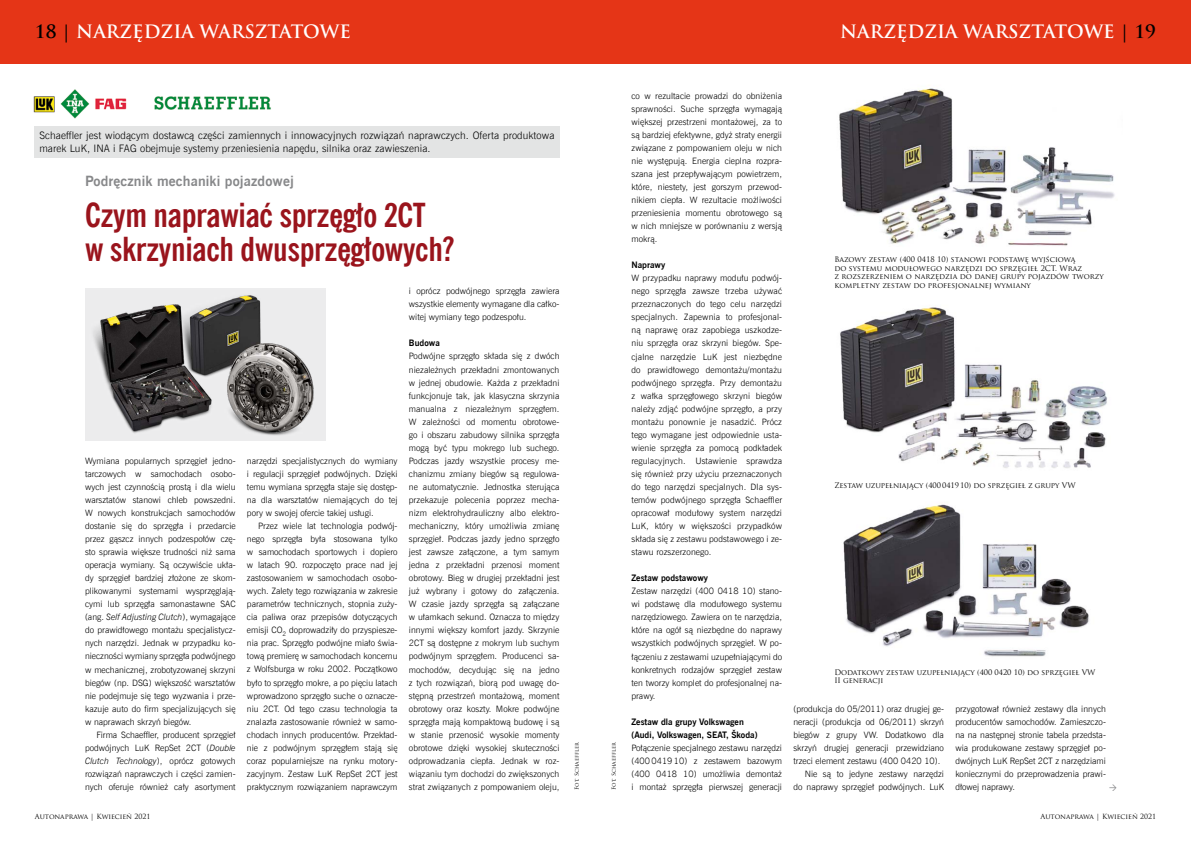
<style>
.page{position:relative;width:1191px;height:842px;background:#fff}
.page>*{position:absolute;margin:0;border:0;box-sizing:border-box;transform-origin:0 0}
.t1{font:700 33px/34px "News Goth Cn EU";letter-spacing:-.01em;color:#9a141c}
.t2{font:700 18px "Trajan Pro";color:#fff}
.t3{font:700 14px "News Goth EU";letter-spacing:.01em;color:#87888a}
.t4{font:700 10.9px "Meta Pro";color:#000}
.t5{font:10.3px/13px "News Goth Lt EU";letter-spacing:.01em;color:#000}
.t6{font:8.8px/13px "News Goth Lt EU";color:#000;text-align:justify}
.t7{font:700 8.8px/13px "News Goth EU";color:#000}
.t8{font:7.7px "Meta Pro";color:#000}
.t9{font:7.5px/8.5px "Trajan Pro";letter-spacing:-.005em;color:#000}
.t10{font:7px "Trajan Pro";color:#000}
.t11{font:5.5px "Trajan Pro";color:#000}
.s1{color:#000}
.s2{font-style:italic}
</style>
<div class="page">
<div style="left:0;top:0;width:595px;height:64px;background:#e53517"></div>
<div style="left:595px;top:0;width:596px;height:64px;background:#e53517"></div>
<img style="left:839px;top:88px;width:276px;height:158px">
<img style="left:840px;top:307px;width:267px;height:161px">
<img style="left:843px;top:504px;width:246px;height:153px">
<div style="left:34px;top:126px;width:525px;height:32px;background:#e3e4e4"></div>
<img style="left:33px;top:89px;width:238px;height:30px">
<img style="left:85px;top:291px;width:241px;height:149px">
<h2 class="t2" style="left:35px;top:20px;width:317px"><span class="s1">18 |</span> NARZĘDZIA WARSZTATOWE</h2>
<h2 class="t2" style="left:840px;top:20px;width:317px">NARZĘDZIA WARSZTATOWE <span class="s1">| 19</span></h2>
<p class="t5" style="left:39px;top:129px;width:516px">Schaeffler jest wiodącym dostawcą części zamiennych i innowacyjnych rozwiązań naprawczych. Oferta produktowa marek LuK, INA i FAG obejmuje systemy przeniesienia napędu, silnika oraz zawieszenia.</p>
<h3 class="t3" style="left:85px;top:172px;width:210px">Podręcznik mechaniki pojazdowej</h3>
<h1 class="t1" style="left:85px;top:199px;width:370px">Czym naprawiać sprzęgło 2CT<br>w skrzyniach dwusprzęgłowych?</h1>
<p class="t6" style="left:85px;top:454px;width:152px">Wymiana popularnych sprzęgieł jedno&shy;tarczowych w samochodach osobo&shy;wych jest czynnością prostą i dla wielu warsztatów stanowi chleb powszedni.<br>W nowych konstrukcjach samochodów dostanie się do sprzęgła i przedarcie przez gąszcz innych podzespołów czę&shy;sto sprawia większe trudności niż sama operacja wymiany. Są oczywiście ukła&shy;dy sprzęgieł bardziej złożone ze skom&shy;plikowanymi systemami wysprzęglają&shy;cymi lub sprzęgła samonastawne SAC (ang. <span class="s2">Self Adjusting Clutch</span>), wymagające do prawidłowego montażu specjalistycz&shy;nych narzędzi. Jednak w przypadku ko&shy;nieczności wymiany sprzęgła podwójnego w mechanicznej, zrobotyzowanej skrzyni biegów (np. DSG) większość warsztatów nie podejmuje się tego wyzwania i prze&shy;kazuje auto do firm specjalizujących się w naprawach skrzyń biegów.</p>
<p class="t6" style="left:85px;top:728px;width:152px;text-indent:11px">Firma Schaeffler, producent sprzęgieł podwójnych LuK RepSet 2CT (<span class="s2">Double Clutch Technology</span>), oprócz gotowych rozwiązań naprawczych i części zamien&shy;nych oferuje również cały asortyment</p>
<p class="t4" style="left:97px;top:473px;width:140px">Zestaw Podwójnego Sprzęgła</p>
<p class="t8" style="left:97px;top:492px;width:111px">Technologia/narzędzia specjalne</p>
<p class="t10" style="left:35px;top:812px;width:117px">Autonaprawa | Kwiecień 2021</p>
<p class="t6" style="left:247px;top:454px;width:152px">narzędzi specjalistycznych do wymiany i regulacji sprzęgieł podwójnych. Dzięki temu wymiana sprzęgła staje się dostęp&shy;na dla warsztatów niemających do tej pory w swojej ofercie takiej usługi.</p>
<p class="t6" style="left:247px;top:520px;width:152px;text-indent:11px">Przez wiele lat technologia podwój&shy;nego sprzęgła była stosowana tylko w samochodach sportowych i dopiero w latach 90. rozpoczęto prace nad jej zastosowaniem w samochodach osobo&shy;wych. Zalety tego rozwiązania w zakresie parametrów technicznych, stopnia zuży&shy;cia paliwa oraz przepisów dotyczących emisji CO<sub>2</sub> doprowadziły do przyspiesze&shy;nia prac. Sprzęgło podwójne miało świa&shy;tową premierę w samochodach koncernu z Wolfsburga w roku 2002. Początkowo było to sprzęgło mokre, a po pięciu latach wprowadzono sprzęgło suche o oznacze&shy;niu 2CT. Od tego czasu technologia ta znalazła zastosowanie również w samo&shy;chodach innych producentów. Przekład&shy;nie z podwójnym sprzęgłem stają się coraz popularniejsze na rynku motory&shy;zacyjnym. Zestaw LuK RepSet 2CT jest praktycznym rozwiązaniem naprawczym</p>
<p class="t6" style="left:409px;top:285px;width:152px">i oprócz podwójnego sprzęgła zawiera wszystkie elementy wymagane dla całko&shy;witej wymiany tego podzespołu.</p>
<p class="t7" style="left:409px;top:337px;width:32px">Budowa</p>
<p class="t6" style="left:409px;top:350px;width:152px">Podwójne sprzęgło składa się z dwóch niezależnych przekładni zmontowanych w jednej obudowie. Każda z przekładni funkcjonuje tak, jak klasyczna skrzynia manualna z niezależnym sprzęgłem.<br>W zależności od momentu obrotowe&shy;go i obszaru zabudowy silnika sprzęgła mogą być typu mokrego lub suchego.<br>Podczas jazdy wszystkie procesy me&shy;chanizmu zmiany biegów są regulowa&shy;ne automatycznie. Jednostka sterująca przekazuje polecenia poprzez mecha&shy;nizm elektrohydrauliczny albo elektro&shy;mechaniczny, który umożliwia zmianę sprzęgieł. Podczas jazdy jedno sprzęgło jest zawsze załączone, a tym samym jedna z przekładni przenosi moment obrotowy. Bieg w drugiej przekładni jest już wybrany i gotowy do załączenia.<br>W czasie jazdy sprzęgła są załączane w ułamkach sekund. Oznacza to między innymi większy komfort jazdy. Skrzynie 2CT są dostępne z mokrym lub suchym podwójnym sprzęgłem. Producenci sa&shy;mochodów, decydując się na jedno z tych rozwiązań, biorą pod uwagę do&shy;stępną przestrzeń montażową, moment obrotowy oraz koszty. Mokre podwójne sprzęgła mają kompaktową budowę i są w stanie przenosić wysokie momenty obrotowe dzięki wysokiej skuteczności odprowadzania ciepła. Jednak w roz&shy;wiązaniu tym dochodzi do zwiększonych strat związanych z pompowaniem oleju,</p>
<p class="t11" style="left:573px;top:790px;width:49px;rotate:-90deg">Fot. Schaeffler</p>
<p class="t11" style="left:610px;top:790px;width:49px;rotate:-90deg">Fot. Schaeffler</p>
<p class="t6" style="left:631px;top:89px;width:152px">co w rezultacie prowadzi do obniżenia sprawności. Suche sprzęgła wymagają większej przestrzeni montażowej, za to są bardziej efektywne, gdyż straty energii związane z pompowaniem oleju w nich nie występują. Energia cieplna rozpra&shy;szana jest przepływającym powietrzem, które, niestety, jest gorszym przewod&shy;nikiem ciepła. W rezultacie możliwości przeniesienia momentu obrotowego są w nich mniejsze w porównaniu z wersją mokrą.</p>
<p class="t7" style="left:631px;top:259px;width:35px">Naprawy</p>
<p class="t6" style="left:631px;top:272px;width:152px">W przypadku naprawy modułu podwój&shy;nego sprzęgła zawsze trzeba używać przeznaczonych do tego celu narzędzi specjalnych. Zapewnia to profesjonal&shy;ną naprawę oraz zapobiega uszkodze&shy;niu sprzęgła oraz skrzyni biegów. Spe&shy;cjalne narzędzie LuK jest niezbędne do prawidłowego demontażu/montażu podwójnego sprzęgła. Przy demontażu z wałka sprzęgłowego skrzyni biegów należy zdjąć podwójne sprzęgło, a przy montażu ponownie je nasadzić. Prócz tego wymagane jest odpowiednie usta&shy;wienie sprzęgła za pomocą podkładek regulacyjnych. Ustawienie sprawdza się również przy użyciu przeznaczonych do tego narzędzi specjalnych. Dla sys&shy;temów podwójnego sprzęgła Schaeffler opracował modułowy system narzędzi LuK, który w większości przypadków składa się z zestawu podstawowego i ze&shy;stawu rozszerzonego.</p>
<p class="t7" style="left:631px;top:572px;width:78px">Zestaw podstawowy</p>
<p class="t6" style="left:631px;top:585px;width:152px">Zestaw narzędzi (400 0418 10) stano&shy;wi podstawę dla modułowego systemu narzędziowego. Zawiera on te narzędzia, które na ogół są niezbędne do naprawy wszystkich podwójnych sprzęgieł. W po&shy;łączeniu z zestawami uzupełniającymi do konkretnych rodzajów sprzęgieł zestaw ten tworzy komplet do profesjonalnej na&shy;prawy.</p>
<p class="t7" style="left:631px;top:715px;width:128px">Zestaw dla grupy Volkswagen (Audi, Volkswagen, SEAT, Škoda)</p>
<p class="t6" style="left:631px;top:741px;width:152px">Połączenie specjalnego zestawu narzędzi (400 0419 10) z zestawem bazowym (400 0418 10) umożliwia demontaż i montaż sprzęgła pierwszej generacji</p>
<p class="t9" style="left:834px;top:255px;width:271px">Bazowy zestaw (400 0418 10) stanowi podstawę wyjściową<br>do systemu modułowego narzędzi do sprzęgieł 2CT. Wraz<br>z rozszerzeniem o narzędzia do danej grupy pojazdów tworzy kompletny zestaw do profesjonalnej wymiany</p>
<p class="t9" style="left:834px;top:481px;width:243px">Zestaw uzupełniający (400 0419 10) do sprzęgieł z grupy VW</p>
<p class="t9" style="left:834px;top:668px;width:262px">Dodatkowy zestaw uzupełniający (400 0420 10) do sprzęgieł VW<br>II generacji</p>
<p class="t6" style="left:793px;top:702px;width:152px">(produkcja do 05/2011) oraz drugiej ge-</p>
<p class="t6" style="left:793px;top:715px;width:152px">neracji (produkcja od 06/2011) skrzyń</p>
<p class="t6" style="left:793px;top:728px;width:152px">biegów z grupy VW. Dodatkowo dla</p>
<p class="t6" style="left:793px;top:741px;width:152px">skrzyń drugiej generacji przewidziano</p>
<p class="t6" style="left:793px;top:754px;width:148px">trzeci element zestawu (400 0420 10).</p>
<p class="t6" style="left:804px;top:767px;width:141px">Nie są to jedyne zestawy narzędzi</p>
<p class="t6" style="left:793px;top:780px;width:152px">do naprawy sprzęgieł podwójnych. LuK</p>
<p class="t6" style="left:955px;top:702px;width:152px">przygotował również zestawy dla innych producentów samochodów. Zamieszczo&shy;na na następnej stronie tabela przedsta&shy;wia produkowane zestawy sprzęgieł po&shy;dwójnych LuK RepSet 2CT z narzędziami koniecznymi do przeprowadzenia prawi&shy;dłowej naprawy.</p>
<p class="t10" style="left:1040px;top:812px;width:117px">Autonaprawa | Kwiecień 2021</p>
</div>
